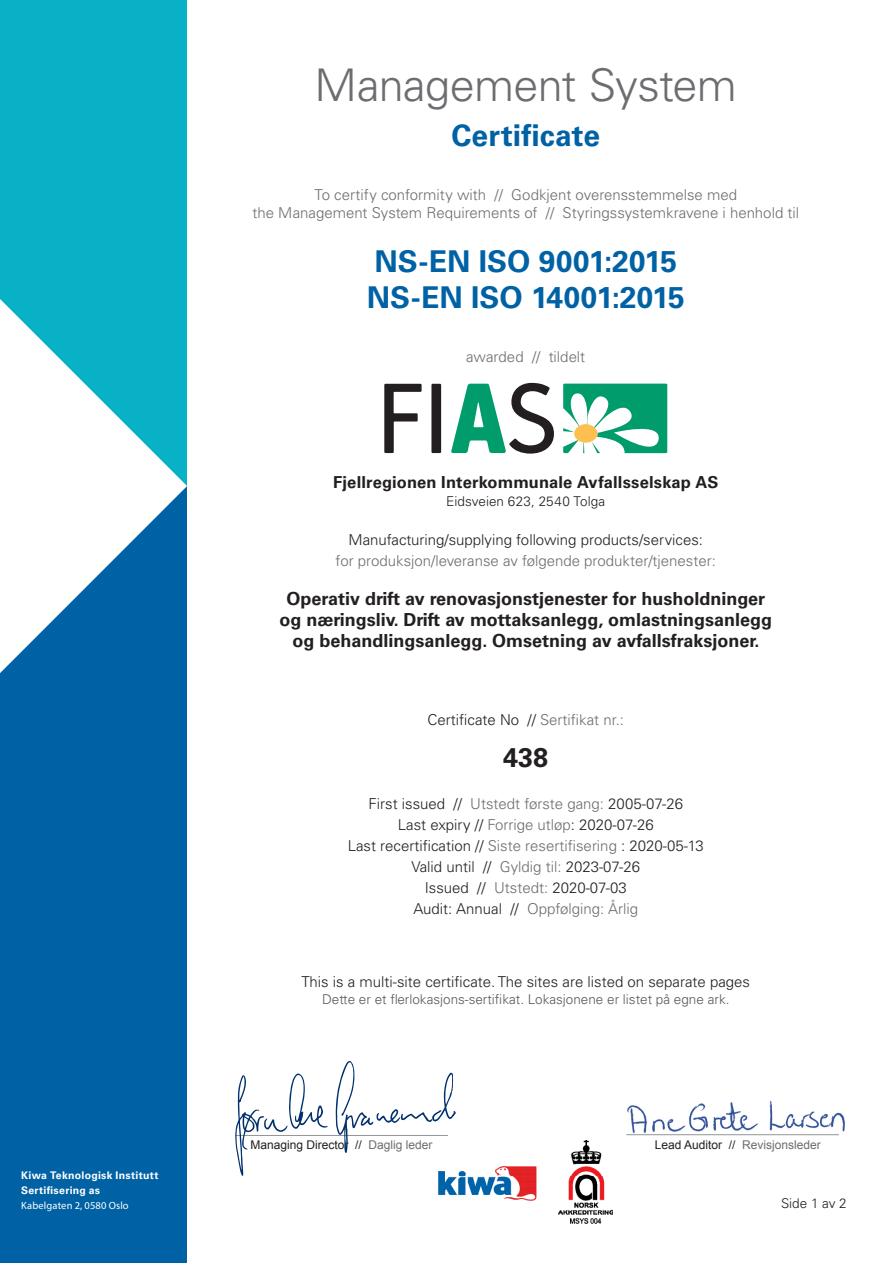
<style>
.page{position:relative;width:893px;height:1263px;background:#fff}
.page>*{position:absolute;margin:0;border:0;box-sizing:border-box;transform-origin:0 0}
.certificate_title{font:300 45px "Univers LT Std";letter-spacing:-.015em;color:#6c6d70}
.certificate{font:700 30px "Univers LT Std";color:#0062a5}
.t1{font:700 27px "Univers LT Std";color:#231f20}
.t2{font:700 18px "Univers LT Std";color:#231f20}
.explanation_text{font:700 16.5px "Univers LT Std";letter-spacing:.01em;color:#231f20}
.t3{font:300 15px "Univers LT Std";color:#231f20}
.explanation_text-2{font:300 15px "Univers LT Std";color:#6c6d70}
.t4{font:300 13.5px "Univers LT Std";color:#57585a}
.explanation_text-3{font:300 13.5px "Univers LT Std";letter-spacing:.005em;color:#231f20}
.t5{font:12px "Arial";color:#231f20}
.t6{font:12px "Arial";color:#6c6d70}
.t7{font:700 10.5px/15px "Univers LT Std";letter-spacing:.025em;color:#fff}
.t8{font:10.5px "Myriad Pro";letter-spacing:.015em;color:#fff}
.s1{color:#6c6d70}
.s2{color:#231f20}
</style>
<div class="page">
<div style="left:0;top:486px;width:187px;height:777px;background:#0062a5"></div>
<div style="left:0;top:0;width:187px;height:486px;background:#09b1c7"></div>
<svg style="left:0;top:299px;width:187px;height:374px;fill:#fff"></svg>
<img style="left:627px;top:1101px;width:218px;height:32px">
<hr style="left:235px;top:1135px;width:213px;height:1px;background:#939598">
<hr style="left:626px;top:1134px;width:213px;height:1px;background:#939598">
<img style="left:439px;top:1140px;width:174px;height:83px">
<svg style="left:563px;top:384px;width:104px;height:70px"></svg>
<svg style="left:451px;top:383px;width:103px;height:71px"></svg>
<svg style="left:384px;top:384px;width:38px;height:69px"></svg>
<div style="left:431px;top:384px;width:10px;height:69px;background:#231f20"></div>
<div style="left:574px;top:424px;width:24px;height:19px;background:#fdbf4f;border-radius:50%"></div>
<svg style="left:336px;top:1061px;width:120px;height:92px"></svg>
<svg style="left:235px;top:1073px;width:93px;height:103px"></svg>
<p class="t7" style="left:21px;top:1168px;width:139px">Kiwa Teknologisk Institutt<br>Sertifisering as</p>
<p class="t8" style="left:21px;top:1199px;width:109px">Kabelgaten 2, 0580 Oslo</p>
<p class="certificate_title" style="left:315px;top:58px;width:424px">Management System</p>
<p class="certificate" style="left:451px;top:117px;width:150px">Certificate</p>
<p class="explanation_text-2" style="left:314px;top:185px;width:424px">To certify conformity with // Godkjent overensstemmelse med</p>
<p class="explanation_text-2" style="left:252px;top:203px;width:548px">the Management System Requirements of // Styringssystemkravene i henhold til</p>
<p class="certificate" style="left:374px;top:243px;width:304px">NS-EN ISO 9001:2015</p>
<p class="certificate" style="left:367px;top:279px;width:319px">NS-EN ISO 14001:2015</p>
<p class="explanation_text-2" style="left:466px;top:347px;width:120px">awarded // tildelt</p>
<p class="explanation_text" style="left:333px;top:472px;width:387px">Fjellregionen Interkommunale Avfallsselskap AS</p>
<p class="explanation_text-3" style="left:446px;top:493px;width:161px">Eidsveien 623, 2540 Tolga</p>
<p class="t3" style="left:349px;top:530px;width:356px">Manufacturing/supplying following products/services:</p>
<p class="explanation_text-2" style="left:336px;top:551px;width:382px">for produksjon/leveranse av følgende produkter/tjenester:</p>
<p class="t2" style="left:286px;top:588px;width:480px">Operativ drift av renovasjonstjenester for husholdninger</p>
<p class="t2" style="left:279px;top:609px;width:494px">og næringsliv. Drift av mottaksanlegg, omlastningsanlegg</p>
<p class="t2" style="left:292px;top:630px;width:469px">og behandlingsanlegg. Omsetning av avfallsfraksjoner.</p>
<p class="t3" style="left:428px;top:710px;width:198px">Certificate No // <span class="s1">Sertifikat nr.:</span></p>
<p class="t1" style="left:503px;top:741px;width:47px">438</p>
<p class="t3" style="left:368px;top:794px;width:316px">First issued // <span class="s1">Utstedt første gang:</span> 2005-07-26</p>
<p class="t3" style="left:398px;top:815px;width:257px">Last expiry // <span class="s1">Forrige utløp</span>: 2020-07-26</p>
<p class="t3" style="left:348px;top:836px;width:358px">Last recertification // <span class="s1">Siste resertifisering</span> : 2020-05-13</p>
<p class="t3" style="left:411px;top:857px;width:230px">Valid until // <span class="s1">Gyldig til:</span> 2023-07-26</p>
<p class="t3" style="left:425px;top:878px;width:204px">Issued // <span class="s1">Utstedt:</span> 2020-07-03</p>
<p class="explanation_text-2" style="left:414px;top:899px;width:226px"><span class="s2">Audit: Annual //</span> Oppfølging: Årlig</p>
<p class="t3" style="left:301px;top:973px;width:450px">This is a multi-site certificate. The sites are listed on separate pages</p>
<p class="t4" style="left:322px;top:991px;width:409px">Dette er et flerlokasjons-sertifikat. Lokasjonene er listet på egne ark.</p>
<p class="t5" style="left:251px;top:1136px;width:184px">Managing Director // <span class="s1">Daglig leder</span></p>
<p class="t6" style="left:655px;top:1136px;width:168px"><span class="s2">Lead Auditor //</span> Revisjonsleder</p>
<p class="explanation_text-3" style="left:781px;top:1195px;width:67px">Side 1 av 2</p>
</div>
